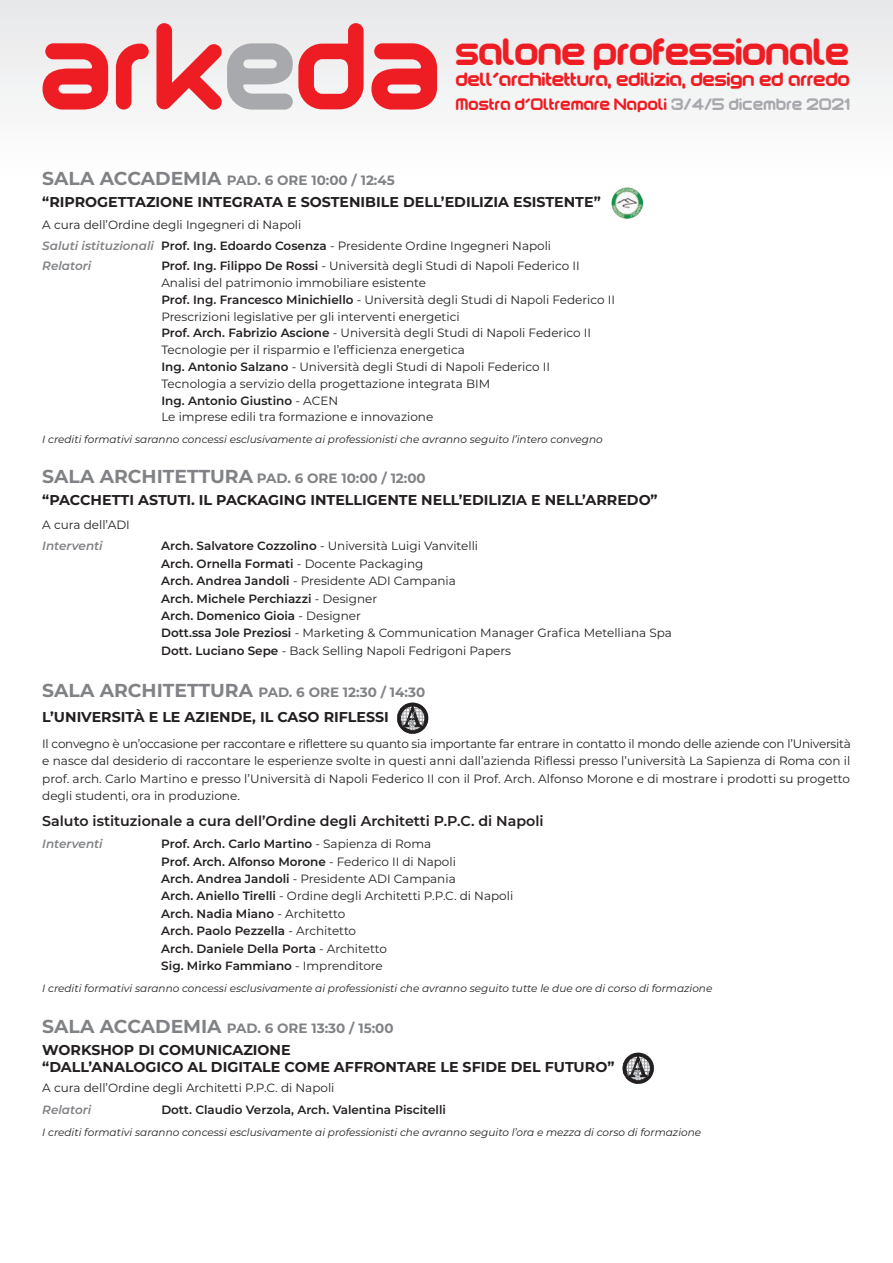
<style>
.page{position:relative;width:893px;height:1263px;background:#fff}
.page>*{position:absolute;margin:0;border:0;box-sizing:border-box;transform-origin:0 0}
.t1{font:30.75px "motschcc";letter-spacing:-.03em;color:#ee1d23}
.t2{font:15.6px "motschcc";letter-spacing:-.015em;color:#ee1d23}
.t3{font:700 14.25px/17.4px "Montserrat";color:#231f20}
.t4{font:600 14.25px "Montserrat";color:#231f20}
.t5{font:700 13.5px "Montserrat";color:#808285}
.t6{font:13.35px "motschcc";letter-spacing:.005em;color:#ee1d23}
.t7{font:12px/16.8px "Montserrat";color:#231f20}
.t8{font:600 12px/17.4px "Montserrat";color:#231f20}
.t9{font:italic 600 12px "Montserrat";color:#808285}
.t10{font:italic 10.5px "Montserrat";color:#231f20}
.s1{color:#a8a9ad}
.s2{font-size:18.75px}
.s3{font-weight:600;font-style:italic;color:#808285}
.s4{font-weight:600}
.s5{font-weight:400}
</style>
<div class="page">
<div style="left:0;top:0;width:893px;height:174px;background:#f4f5f5"></div>
<svg style="left:43px;top:43px;width:65px;height:67px"></svg>
<svg style="left:371px;top:43px;width:66px;height:67px"></svg>
<svg style="left:116px;top:23px;width:248px;height:87px"></svg>
<div style="left:622px;top:1052px;width:32px;height:32px;border:1px solid #231f20;border-radius:50%"></div>
<svg style="left:623px;top:1052px;width:30px;height:32px"></svg>
<div style="left:397px;top:702px;width:31px;height:32px;border:1px solid #231f20;border-radius:50%"></div>
<svg style="left:398px;top:702px;width:29px;height:31px"></svg>
<svg style="left:611px;top:187px;width:32px;height:32px"></svg>
<img style="left:612px;top:188px;width:31px;height:31px;border-radius:50%">
<h1 class="t1" style="left:456px;top:37px;width:396px">salone professionale</h1>
<h2 class="t2" style="left:456px;top:72px;width:396px">dell’architettura, edilizia, design ed arredo</h2>
<p class="t6" style="left:456px;top:97px;width:396px">Mostra d’Oltremare Napoli <span class="s1">3/4/5 dicembre 2021</span></p>
<p class="t5" style="left:42px;top:175px;width:354px"><span class="s2">SALA ACCADEMIA</span> PAD. 6 ORE 10:00 / 12:45</p>
<p class="t3" style="left:42px;top:194px;width:560px">“RIPROGETTAZIONE INTEGRATA E SOSTENIBILE DELL’EDILIZIA ESISTENTE”</p>
<p class="t7" style="left:42px;top:215px;width:510px;line-height:21.3px">A cura dell’Ordine degli Ingegneri di Napoli<br><span class="s3">Saluti istituzionali</span> <span class="s4">Prof. Ing. Edoardo Cosenza</span> - Presidente Ordine Ingegneri Napoli</p>
<p class="t9" style="left:42px;top:261px;width:50px">Relatori</p>
<p class="t7" style="left:161px;top:258px;width:455px"><span class="s4">Prof. Ing. Filippo De Rossi</span> - Università degli Studi di Napoli Federico II Analisi del patrimonio immobiliare esistente<br><span class="s4">Prof. Ing. Francesco Minichiello</span> - Università degli Studi di Napoli Federico II Prescrizioni legislative per gli interventi energetici<br><span class="s4">Prof. Arch. Fabrizio Ascione</span> - Università degli Studi di Napoli Federico II Tecnologie per il risparmio e l’efficienza energetica<br><span class="s4">Ing. Antonio Salzano</span> - Università degli Studi di Napoli Federico II Tecnologia a servizio della progettazione integrata BIM<br><span class="s4">Ing. Antonio Giustino</span> - ACEN<br>Le imprese edili tra formazione e innovazione</p>
<p class="t10" style="left:42px;top:435px;width:562px">I crediti formativi saranno concessi esclusivamente ai professionisti che avranno seguito l’intero convegno</p>
<p class="t5" style="left:42px;top:473px;width:385px"><span class="s2">SALA ARCHITETTURA</span> PAD. 6 ORE 10:00 / 12:00</p>
<p class="t3" style="left:42px;top:492px;width:617px">“PACCHETTI ASTUTI. IL PACKAGING INTELLIGENTE NELL’EDILIZIA E NELL’ARREDO”</p>
<p class="t7" style="left:42px;top:517px;width:89px">A cura dell’ADI</p>
<p class="t9" style="left:42px;top:541px;width:62px">Interventi</p>
<p class="t7" style="left:161px;top:538px;width:512px;line-height:17.4px"><span class="s4">Arch. Salvatore Cozzolino</span> - Università Luigi Vanvitelli<br><span class="s4">Arch. Ornella Formati</span> - Docente Packaging<br><span class="s4">Arch. Andrea Jandoli</span> - Presidente ADI Campania<br><span class="s4">Arch. Michele Perchiazzi</span> - Designer<br><span class="s4">Arch. Domenico Gioia</span> - Designer<br><span class="s4">Dott.ssa Jole Preziosi</span> - Marketing &amp; Communication Manager Grafica Metelliana Spa <span class="s4">Dott. Luciano Sepe</span> - Back Selling Napoli Fedrigoni Papers</p>
<p class="t5" style="left:42px;top:687px;width:384px"><span class="s2">SALA ARCHITETTURA</span> PAD. 6 ORE 12:30 / 14:30</p>
<p class="t3" style="left:42px;top:709px;width:348px">L’UNIVERSITÀ E LE AZIENDE, IL CASO RIFLESSI</p>
<p class="t7" style="left:42px;top:736px;width:810px;line-height:17.4px;text-align:justify">Il convegno è un’occasione per raccontare e riflettere su quanto sia importante far entrare in contatto il mondo delle aziende con l’Università e nasce dal desiderio di raccontare le esperienze svolte in questi anni dall’azienda Riflessi presso l’università La Sapienza di Roma con il prof. arch. Carlo Martino e presso l’Università di Napoli Federico II con il Prof. Arch. Alfonso Morone e di mostrare i prodotti su progetto degli studenti, ora in produzione.</p>
<p class="t4" style="left:42px;top:816px;width:503px">Saluto istituzionale a cura dell’Ordine degli Architetti P.P.C. di Napoli</p>
<p class="t9" style="left:42px;top:839px;width:62px">Interventi</p>
<p class="t8" style="left:161px;top:836px;width:353px">Prof. Arch. Carlo Martino <span class="s5">- Sapienza di Roma<br></span>Prof. Arch. Alfonso Morone <span class="s5">- Federico II di Napoli<br></span>Arch. Andrea Jandoli <span class="s5">- Presidente ADI Campania<br></span>Arch. Aniello Tirelli <span class="s5">- Ordine degli Architetti P.P.C. di Napoli </span>Arch. Nadia Miano <span class="s5">- Architetto<br></span>Arch. Paolo Pezzella <span class="s5">- Architetto<br></span>Arch. Daniele Della Porta <span class="s5">- Architetto<br></span>Sig. Mirko Fammiano <span class="s5">- Imprenditore</span></p>
<p class="t10" style="left:42px;top:984px;width:672px">I crediti formativi saranno concessi esclusivamente ai professionisti che avranno seguito tutte le due ore di corso di formazione</p>
<p class="t5" style="left:42px;top:1023px;width:353px"><span class="s2">SALA ACCADEMIA</span> PAD. 6 ORE 13:30 / 15:00</p>
<p class="t3" style="left:42px;top:1042px;width:574px">WORKSHOP DI COMUNICAZIONE<br>“DALL’ANALOGICO AL DIGITALE COME AFFRONTARE LE SFIDE DEL FUTURO”</p>
<p class="t7" style="left:42px;top:1081px;width:294px">A cura dell’Ordine degli Architetti P.P.C. di Napoli</p>
<p class="t9" style="left:42px;top:1105px;width:50px">Relatori</p>
<p class="t8" style="left:161px;top:1102px;width:286px">Dott. Claudio Verzola, Arch. Valentina Piscitelli</p>
<p class="t10" style="left:42px;top:1128px;width:660px">I crediti formativi saranno concessi esclusivamente ai professionisti che avranno seguito l’ora e mezza di corso di formazione</p>
</div>
